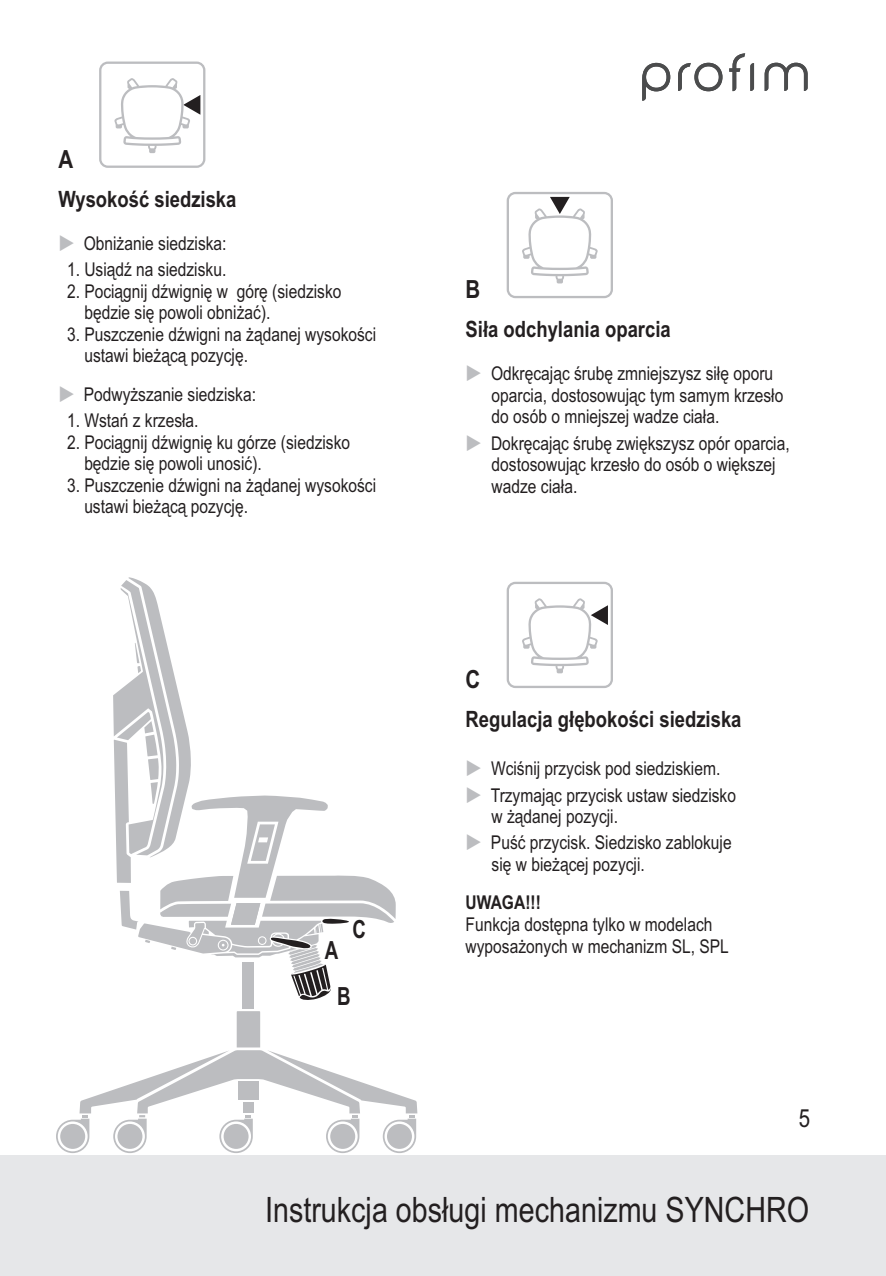
<style>
.page{position:relative;width:886px;height:1276px;background:#fff}
.page>*{position:absolute;margin:0;border:0;box-sizing:border-box;transform-origin:0 0}
.t1{font:35px "Arial Narrow";color:#231f20}
.t2{font:700 25px "Arial Narrow";color:#231f20}
.t3{font:700 25px "Arial";color:#231f20;scale:.75 1}
.t4{font:25px "Arial Narrow";color:#231f20}
.t5{font:700 22.5px "Arial Narrow";color:#231f20}
.t6{font:19px/21.5px "Arial Narrow";color:#231f20}
.t7{font:700 19px "Arial Narrow";color:#231f20}
</style>
<div class="page">
<div style="left:0;top:1155px;width:886px;height:121px;background:#e6e7e9"></div>
<svg style="left:507px;top:192px;width:106px;height:106px"></svg>
<svg style="left:99px;top:62px;width:106px;height:106px"></svg>
<svg style="left:507px;top:582px;width:106px;height:106px"></svg>
<svg style="left:642px;top:63px;width:28px;height:38px"></svg>
<svg style="left:764px;top:63px;width:44px;height:28px"></svg>
<svg style="left:678px;top:63px;width:44px;height:28px"></svg>
<svg style="left:729px;top:53px;width:25px;height:38px"></svg>
<svg style="left:56px;top:1011px;width:361px;height:142px"></svg>
<div style="left:117px;top:1124px;width:25px;height:25px;background:#bcbdc0;border-radius:50%"></div>
<svg style="left:113px;top:577px;width:283px;height:423px"></svg>
<div style="left:242px;top:962px;width:12px;height:46px;background:#bcbdc0"></div>
<h2 class="t2" style="left:58px;top:150px;width:16px">A</h2>
<p class="t5" style="left:58px;top:190px;width:180px">Wysokość siedziska</p>
<p class="t6" style="left:84px;top:234px;width:144px">Obniżanie siedziska:</p>
<p class="t6" style="left:67px;top:260px;width:161px">1. Usiądź na siedzisku.</p>
<p class="t6" style="left:84px;top:282px;width:259px;text-indent:-17px">2. Pociągnij dźwignię w górę (siedzisko będzie się powoli obniżać).</p>
<p class="t6" style="left:84px;top:325px;width:293px;text-indent:-17px">3. Puszczenie dźwigni na żądanej wysokości ustawi bieżącą pozycję.</p>
<p class="t6" style="left:84px;top:385px;width:174px">Podwyższanie siedziska:</p>
<p class="t6" style="left:67px;top:411px;width:133px">1. Wstań z krzesła.</p>
<p class="t6" style="left:84px;top:433px;width:267px;text-indent:-17px">2. Pociągnij dźwignię ku górze (siedzisko będzie się powoli unosić).</p>
<p class="t6" style="left:84px;top:476px;width:293px;text-indent:-17px">3. Puszczenie dźwigni na żądanej wysokości ustawi bieżącą pozycję.</p>
<h2 class="t3" style="left:325px;top:940px;width:20px">A</h2>
<h2 class="t3" style="left:352px;top:919px;width:20px">C</h2>
<h2 class="t3" style="left:337px;top:986px;width:20px">B</h2>
<h2 class="t2" style="left:466px;top:280px;width:16px">B</h2>
<p class="t5" style="left:466px;top:320px;width:207px">Siła odchylania oparcia</p>
<p class="t6" style="left:491px;top:365px;width:294px">Odkręcając śrubę zmniejszysz siłę oporu oparcia, dostosowując tym samym krzesło do osób o mniejszej wadze ciała.</p>
<p class="t6" style="left:491px;top:434px;width:300px">Dokręcając śrubę zwiększysz opór oparcia, dostosowując krzesło do osób o większej wadze ciała.</p>
<h2 class="t2" style="left:466px;top:670px;width:16px">C</h2>
<p class="t5" style="left:466px;top:710px;width:277px">Regulacja głębokości siedziska</p>
<p class="t6" style="left:491px;top:757px;width:247px;line-height:26.5px">Wciśnij przycisk pod siedziskiem.<br>Trzymając przycisk ustaw siedzisko</p>
<p class="t6" style="left:491px;top:805px;width:242px;line-height:26.2px">w żądanej pozycji.<br>Puść przycisk. Siedzisko zablokuje</p>
<p class="t6" style="left:492px;top:855px;width:155px">się w bieżącej pozycji.</p>
<p class="t7" style="left:466px;top:895px;width:77px">UWAGA!!!</p>
<p class="t6" style="left:466px;top:915px;width:265px">Funkcja dostępna tylko w modelach wyposażonych w mechanizm SL, SPL</p>
<h2 class="t4" style="left:799px;top:1109px;width:13px">5</h2>
<h1 class="t1" style="left:265px;top:1196px;width:545px">Instrukcja obsługi mechanizmu SYNCHRO</h1>
</div>
